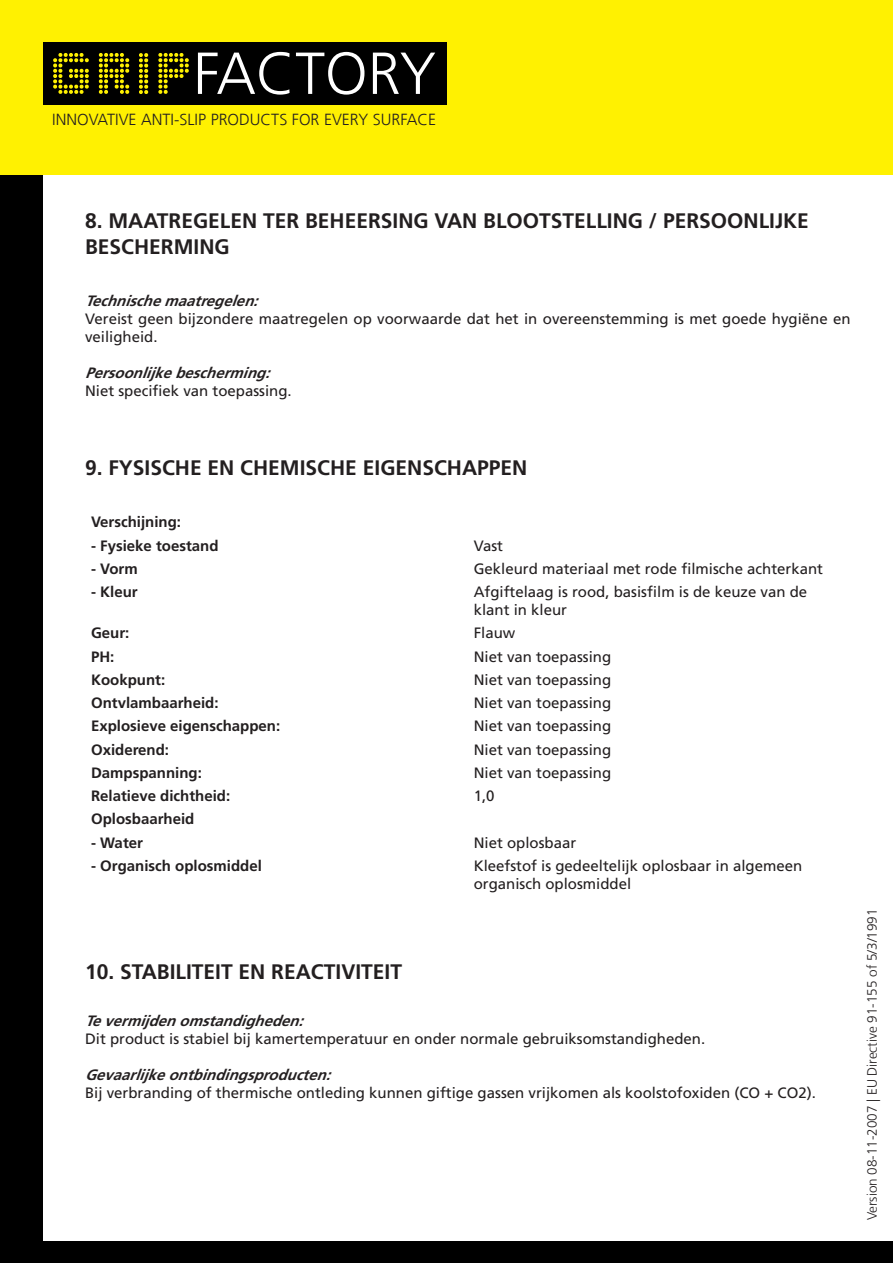
<style>
.page{position:relative;width:893px;height:1263px;background:#fff}
.page>*{position:absolute;margin:0;border:0;box-sizing:border-box;transform-origin:0 0}
.t1{font:300 59.25px "Frutiger LT Com";color:#fff}
.t2{font:700 21px/25.2px "Frutiger LT Com";color:#231f20}
.t3{font:300 16.05px "Frutiger LT Com";color:#231f20}
.t4{font:15px/18px "Frutiger LT Com";color:#231f20}
.t5{font:700 15px "Frutiger LT Com";color:#231f20}
.t6{font:italic 700 15px "Frutiger LT Com";color:#231f20}
.t7{font:300 13.5px "Frutiger LT Com";color:#231f20}
.s1{font-family:"CF Dots";font-weight:400;font-size:51.6px;color:#fff101}
</style>
<div class="page">
<div style="left:0;top:175px;width:43px;height:1088px;background:#000"></div>
<div style="left:0;top:0;width:893px;height:175px;background:#fff101"></div>
<div style="left:43px;top:43px;width:403px;height:63px;background:#000"></div>
<div style="left:43px;top:1242px;width:850px;height:21px;background:#000"></div>
<h1 class="t1" style="left:48px;top:39px;width:390px"><span class="s1">GRiP</span>FACTORY</h1>
<p class="t3" style="left:52px;top:110px;width:385px">INNOVATIVE ANTI-SLIP PRODUCTS FOR EVERY SURFACE</p>
<h2 class="t2" style="left:85px;top:209px;width:725px">8. MAATREGELEN TER BEHEERSING VAN BLOOTSTELLING / PERSOONLIJKE<br>BESCHERMING</h2>
<p class="t6" style="left:85px;top:292px;width:180px">Technischemaatregelen:</p>
<p class="t4" style="left:85px;top:310px;width:767px">Vereist geen bijzondere maatregelen op voorwaarde dat het in overeenstemming is met goede hygiëne en veiligheid.</p>
<p class="t6" style="left:85px;top:364px;width:192px">Persoonlijkebescherming:</p>
<p class="t4" style="left:85px;top:382px;width:208px">Niet specifiek van toepassing.</p>
<h2 class="t2" style="left:85px;top:455px;width:444px">9. FYSISCHE EN CHEMISCHE EIGENSCHAPPEN</h2>
<p class="t5" style="left:91px;top:513px;width:92px">Verschijning:</p>
<p class="t5" style="left:91px;top:536px;width:129px">- Fysieke toestand</p>
<p class="t4" style="left:474px;top:536px;width:31px">Vast</p>
<p class="t5" style="left:91px;top:560px;width:48px">- Vorm</p>
<p class="t4" style="left:474px;top:560px;width:351px">Gekleurd materiaal met rode filmische achterkant</p>
<p class="t5" style="left:91px;top:583px;width:48px">- Kleur</p>
<p class="t4" style="left:474px;top:583px;width:335px">Afgiftelaag is rood, basisfilm is de keuze van de klant in kleur</p>
<p class="t5" style="left:91px;top:624px;width:40px">Geur:</p>
<p class="t4" style="left:474px;top:624px;width:43px">Flauw</p>
<p class="t5" style="left:91px;top:647px;width:25px">PH:</p>
<p class="t4" style="left:474px;top:647px;width:139px">Niet van toepassing</p>
<p class="t5" style="left:91px;top:671px;width:76px">Kookpunt:</p>
<p class="t4" style="left:474px;top:671px;width:139px">Niet van toepassing</p>
<p class="t5" style="left:91px;top:694px;width:129px">Ontvlambaarheid:</p>
<p class="t4" style="left:474px;top:694px;width:139px">Niet van toepassing</p>
<p class="t5" style="left:91px;top:717px;width:191px">Explosieve eigenschappen:</p>
<p class="t4" style="left:474px;top:717px;width:139px">Niet van toepassing</p>
<p class="t5" style="left:91px;top:740px;width:80px">Oxiderend:</p>
<p class="t4" style="left:474px;top:740px;width:139px">Niet van toepassing</p>
<p class="t5" style="left:91px;top:764px;width:112px">Dampspanning:</p>
<p class="t4" style="left:474px;top:764px;width:139px">Niet van toepassing</p>
<p class="t5" style="left:91px;top:787px;width:141px">Relatieve dichtheid:</p>
<p class="t4" style="left:474px;top:787px;width:22px">1,0</p>
<p class="t5" style="left:91px;top:810px;width:105px">Oplosbaarheid</p>
<p class="t5" style="left:91px;top:833px;width:53px">- Water</p>
<p class="t4" style="left:474px;top:833px;width:104px">Niet oplosbaar</p>
<p class="t5" style="left:91px;top:857px;width:172px">- Organisch oplosmiddel</p>
<p class="t4" style="left:474px;top:857px;width:330px">Kleefstof is gedeeltelijk oplosbaar in algemeen organisch oplosmiddel</p>
<h2 class="t2" style="left:85px;top:959px;width:318px">10. STABILITEIT EN REACTIVITEIT</h2>
<p class="t6" style="left:85px;top:1012px;width:226px">Tevermijdenomstandigheden:</p>
<p class="t4" style="left:85px;top:1030px;width:622px">Dit product is stabiel bij kamertemperatuur en onder normale gebruiksomstandigheden.</p>
<p class="t6" style="left:85px;top:1066px;width:253px">Gevaarlijkeontbindingsproducten:</p>
<p class="t4" style="left:85px;top:1084px;width:732px">Bij verbranding of thermische ontleding kunnen giftige gassen vrijkomen als koolstofoxiden (CO + CO2).</p>
<p class="t7" style="left:864px;top:1220px;width:313px;rotate:-90deg">Version 08-11-2007 | EU Directive 91-155 of 5/3/1991</p>
</div>
